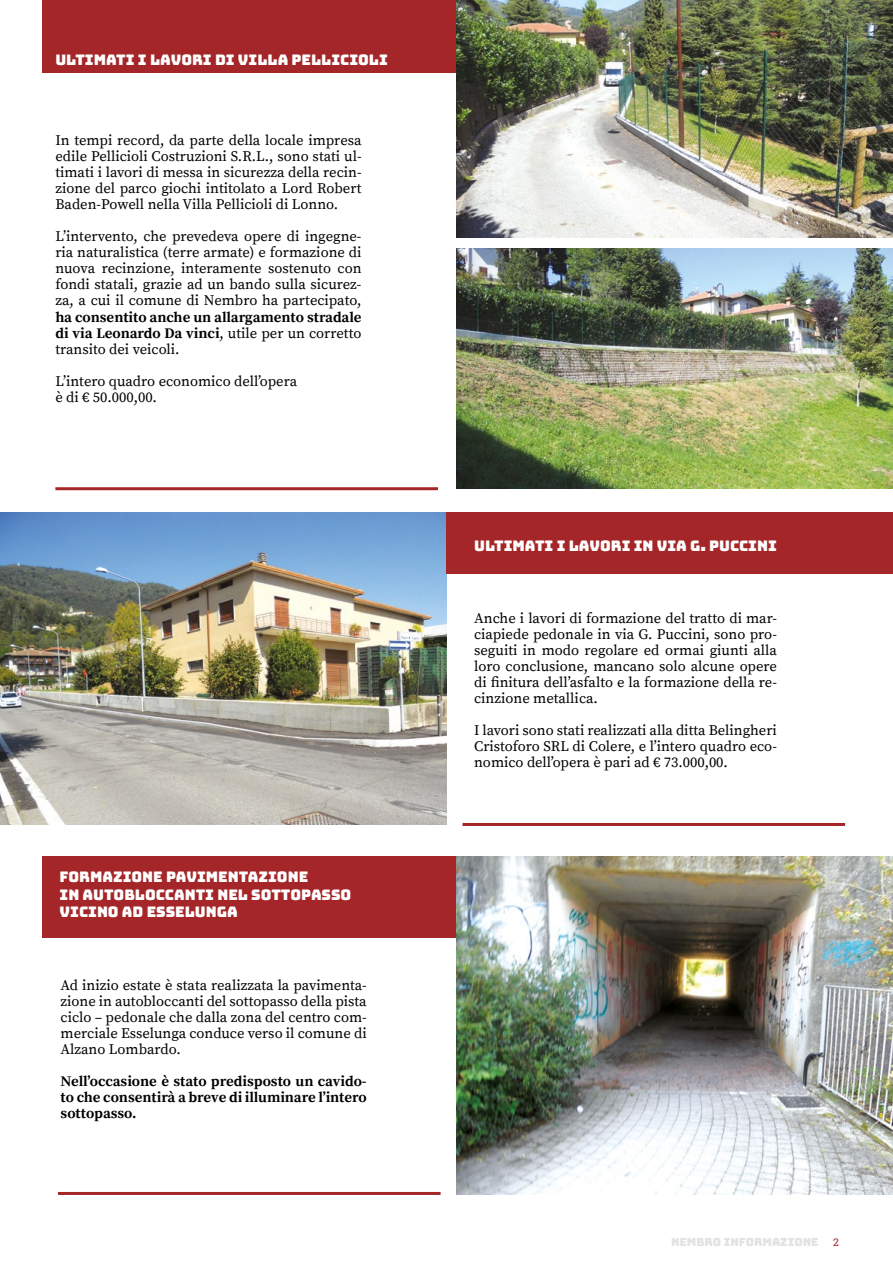
<style>
.page{position:relative;width:893px;height:1263px;background:#fff}
.page>*{position:absolute;margin:0;border:0;box-sizing:border-box;transform-origin:0 0}
.t1{font:14.55px/16px "Source Serif Pro";color:#000;text-align:justify}
.t2{font:700 14.55px/16px "Source Serif Pro";color:#000;text-align:justify}
.t3{font:14.55px/17.5px "Bungee";color:#fff}
.t4{font:11.25px "Bungee";color:#e3e3e3}
.t5{font:10.5px "Roboto Slab";color:#a42628}
.s1{font-weight:400}
</style>
<div class="page">
<img style="left:456px;top:249px;width:437px;height:240px">
<img style="left:456px;top:0;width:437px;height:238px">
<img style="left:456px;top:856px;width:437px;height:339px">
<img style="left:0;top:512px;width:446px;height:313px">
<div style="left:43px;top:0;width:413px;height:72px;background:#a42628"></div>
<div style="left:446px;top:512px;width:447px;height:62px;background:#a42628"></div>
<div style="left:43px;top:856px;width:413px;height:81px;background:#a42628"></div>
<hr style="left:55px;top:487px;width:383px;height:3px;background:#a42628">
<hr style="left:462px;top:823px;width:383px;height:3px;background:#a42628">
<hr style="left:58px;top:1192px;width:383px;height:3px;background:#a42628">
<p class="t3" style="left:55px;top:51px;width:334px">ULTIMATI I LAVORI DI VILLA PELLICIOLI</p>
<p class="t1" style="left:55px;top:133px;width:308px">In tempi record, da parte della locale impresa edile Pellicioli Costruzioni S.R.L., sono stati ul&shy;timati i lavori di messa in sicurezza della recin&shy;zione del parco giochi intitolato a Lord Robert Baden-Powell nella Villa Pellicioli di Lonno.</p>
<p class="t1" style="left:55px;top:229px;width:308px">L’intervento, che prevedeva opere di ingegne&shy;ria naturalistica (terre armate) e formazione di nuova recinzione, interamente sostenuto con fondi statali, grazie ad un bando sulla sicurez&shy;za, a cui il comune di Nembro ha partecipato,</p>
<p class="t2" style="left:55px;top:309px;width:308px">ha consentito anche un allargamento stradale di via Leonardo Da vinci<span class="s1">, utile per un corretto transito dei veicoli.</span></p>
<p class="t1" style="left:55px;top:373px;width:243px">L’intero quadro economico dell’opera è di € 50.000,00.</p>
<p class="t3" style="left:60px;top:868px;width:293px">FORMAZIONE PAVIMENTAZIONE<br>IN AUTOBLOCCANTI NEL SOTTOPASSO<br>VICINO AD ESSELUNGA</p>
<p class="t1" style="left:61px;top:978px;width:308px">Ad inizio estate è stata realizzata la pavimenta&shy;zione in autobloccanti del sottopasso della pista ciclo – pedonale che dalla zona del centro com&shy;merciale Esselunga conduce verso il comune di Alzano Lombardo.</p>
<p class="t2" style="left:61px;top:1074px;width:308px">Nell’occasione è stato predisposto un cavido&shy;to che consentirà a breve di illuminare l’intero sottopasso.</p>
<p class="t3" style="left:474px;top:537px;width:304px">ULTIMATI I LAVORI IN VIA G. PUCCINI</p>
<p class="t1" style="left:474px;top:611px;width:304px">Anche i lavori di formazione del tratto di mar&shy;ciapiede pedonale in via G. Puccini, sono pro&shy;seguiti in modo regolare ed ormai giunti alla loro conclusione, mancano solo alcune opere di finitura dell’asfalto e la formazione della re&shy;cinzione metallica.</p>
<p class="t1" style="left:474px;top:723px;width:304px">I lavori sono stati realizzati alla ditta Belingheri Cristoforo SRL di Colere, e l’intero quadro eco&shy;nomico dell’opera è pari ad € 73.000,00.</p>
<p class="t4" style="left:671px;top:1235px;width:149px">NEMBRO INFORMAZIONE</p>
<p class="t5" style="left:833px;top:1235px;width:7px">2</p>
</div>
